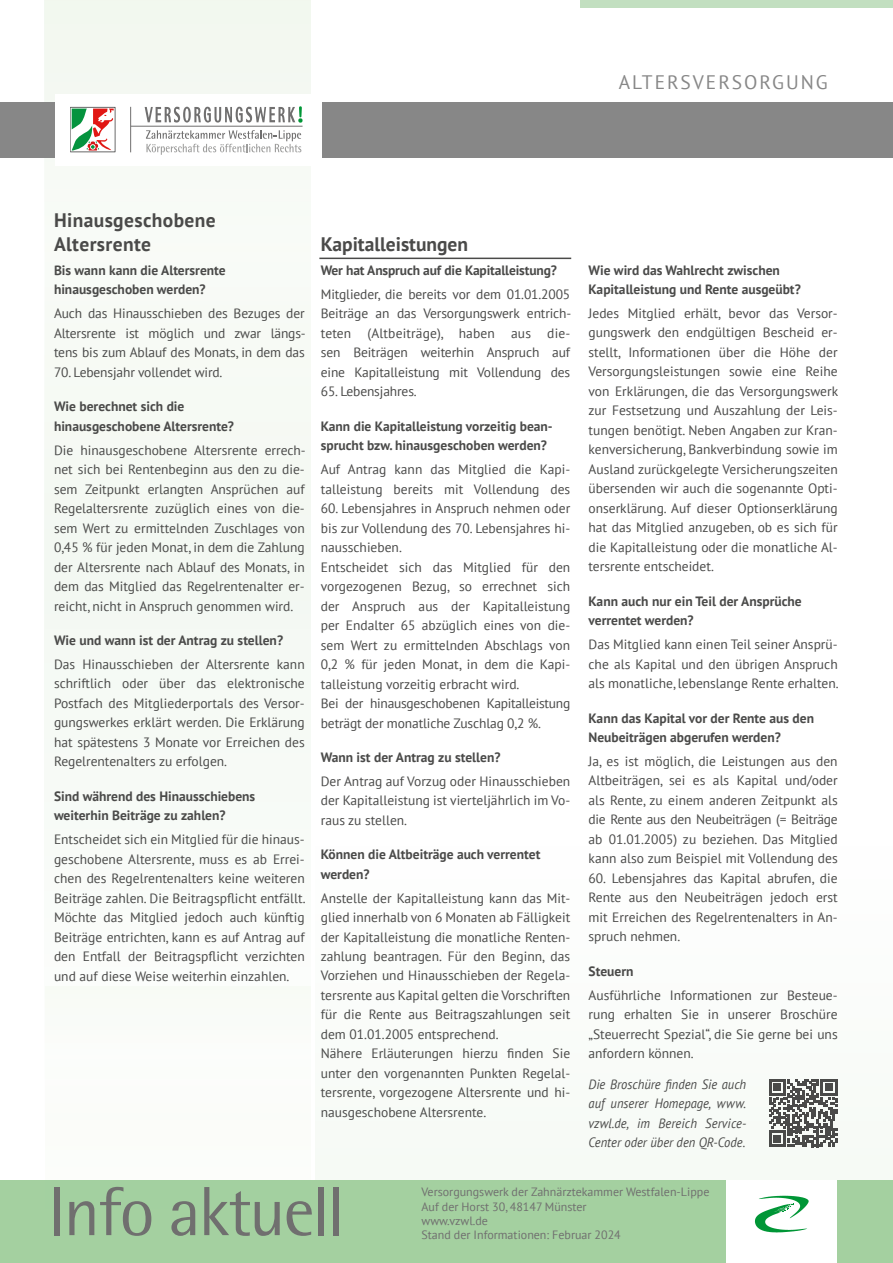
<style>
.page{position:relative;width:893px;height:1263px;background:#fff}
.page>*{position:absolute;margin:0;border:0;box-sizing:border-box;transform-origin:0 0}
.t1{font:69.6px "Rotis Semi Sans";letter-spacing:-.03em;color:#706f6f}
.t2{font:700 19.5px/24px "PT Sans";letter-spacing:.02em;color:#4a4a49}
.t3{font:700 19.5px "PT Sans";color:#4a4a49}
.t4{font:19.5px "PT Sans";letter-spacing:.1em;color:#878787}
.t5{font:13.5px/19.5px "PT Sans";color:#4a4a49;text-align:justify}
.t6{font:700 13.5px/19.5px "PT Sans";color:#4a4a49}
.t7{font:italic 13.5px/19.5px "PT Sans";color:#4a4a49;text-align:justify;scale:.93 1}
.t8{font:12px/14.4px "PT Sans";color:#706f6f}
</style>
<div class="page">
<div style="left:45px;top:0;width:266px;height:1128px;background:#f6faf5"></div>
<div style="left:315px;top:837px;width:578px;height:343px;background:#fafcfa"></div>
<div style="left:45px;top:986px;width:265px;height:277px;background:#fbfcf9"></div>
<hr style="left:319px;top:258px;width:252px;height:1px;background:#4a4a49">
<svg style="left:769px;top:1079px;width:68px;height:68px"></svg>
<div style="left:0;top:1180px;width:893px;height:83px;background:#a4d0a0"></div>
<div style="left:581px;top:0;width:312px;height:7px;background:#c2dfc0"></div>
<div style="left:726px;top:1180px;width:111px;height:83px;background:#fff"></div>
<svg style="left:755px;top:1196px;width:54px;height:36px"></svg>
<div style="left:0;top:102px;width:893px;height:55px;background:#878787"></div>
<div style="left:55px;top:94px;width:267px;height:72px;background:#fff"></div>
<svg style="left:146px;top:130px;width:155px;height:25px"></svg>
<svg style="left:145px;top:106px;width:158px;height:17px"></svg>
<hr style="left:131px;top:126px;width:172px;height:1px;background:#706f6f">
<hr style="left:130px;top:107px;width:1px;height:45px;background:#706f6f">
<svg style="left:70px;top:107px;width:45px;height:45px"></svg>
<h2 class="t4" style="left:619px;top:70px;width:210px">ALTERSVERSORGUNG</h2>
<h2 class="t2" style="left:54px;top:208px;width:163px">Hinausgeschobene<br>Altersrente</h2>
<p class="t6" style="left:54px;top:260px;width:173px">Bis wann kann die Altersrente hinausgeschoben werden?</p>
<p class="t5" style="left:54px;top:303px;width:253px">Auch das Hinausschieben des Bezuges der Altersrente ist möglich und zwar längs&shy;tens bis zum Ablauf des Monats, in dem das</p>
<p class="t5" style="left:54px;top:362px;width:170px">70. Lebensjahr vollendet wird.</p>
<p class="t6" style="left:54px;top:397px;width:182px">Wie berechnet sich die hinausgeschobene Altersrente?</p>
<p class="t5" style="left:54px;top:440px;width:253px">Die hinausgeschobene Altersrente errech&shy;net sich bei Rentenbeginn aus den zu die&shy;sem Zeitpunkt erlangten Ansprüchen auf Regelaltersrente zuzüglich eines von die&shy;sem Wert zu ermittelnden Zuschlages von 0,45 % für jeden Monat, in dem die Zahlung der Altersrente nach Ablauf des Monats, in dem das Mitglied das Regelrentenalter er&shy;reicht, nicht in Anspruch genommen wird.</p>
<p class="t6" style="left:54px;top:630px;width:231px">Wie und wann ist der Antrag zu stellen?</p>
<p class="t5" style="left:54px;top:654px;width:252px">Das Hinausschieben der Altersrente kann schriftlich oder über das elektronische Postfach des Mitgliederportals des Versor&shy;gungswerkes erklärt werden. Die Erklärung hat spätestens 3 Monate vor Erreichen des Regelrentenalters zu erfolgen.</p>
<p class="t6" style="left:54px;top:786px;width:203px">Sind während des Hinausschiebens weiterhin Beiträge zu zahlen?</p>
<p class="t5" style="left:54px;top:829px;width:253px">Entscheidet sich ein Mitglied für die hinaus&shy;geschobene Altersrente, muss es ab Errei&shy;chen des Regelrentenalters keine weiteren Beiträge zahlen. Die Beitragspflicht entfällt.<br>Möchte das Mitglied jedoch auch künftig Beiträge entrichten, kann es auf Antrag auf den Entfall der Beitragspflicht verzichten und auf diese Weise weiterhin einzahlen.</p>
<h2 class="t3" style="left:321px;top:231px;width:149px">Kapitalleistungen</h2>
<p class="t6" style="left:321px;top:260px;width:238px">Wer hat Anspruch auf die Kapitalleistung?</p>
<p class="t5" style="left:321px;top:284px;width:252px">Mitglieder, die bereits vor dem 01.01.2005<br>Beiträge an das Versorgungswerk entrich&shy;teten (Altbeiträge), haben aus die&shy;sen Beiträgen weiterhin Anspruch auf eine Kapitalleistung mit Vollendung des</p>
<p class="t5" style="left:321px;top:381px;width:97px">65. Lebensjahres.</p>
<p class="t6" style="left:321px;top:416px;width:233px">Kann die Kapitalleistung vorzeitig bean&shy;sprucht bzw. hinausgeschoben werden?</p>
<p class="t5" style="left:321px;top:459px;width:251px">Auf Antrag kann das Mitglied die Kapi&shy;talleistung bereits mit Vollendung des</p>
<p class="t5" style="left:321px;top:498px;width:251px;text-align:left">60. Lebensjahres in Anspruch nehmen oder bis zur Vollendung des 70. Lebensjahres hi&shy;nausschieben.<br>Entscheidet sich das Mitglied für den vorgezogenen Bezug, so errechnet sich der Anspruch aus der Kapitalleistung per Endalter 65 abzüglich eines von die&shy;sem Wert zu ermittelnden Abschlags von 0,2 % für jeden Monat, in dem die Kapi&shy;talleistung vorzeitig erbracht wird.<br>Bei der hinausgeschobenen Kapitalleistung beträgt der monatliche Zuschlag 0,2 %.</p>
<p class="t6" style="left:321px;top:747px;width:181px">Wann ist der Antrag zu stellen?</p>
<p class="t5" style="left:321px;top:771px;width:251px">Der Antrag auf Vorzug oder Hinausschieben der Kapitalleistung ist vierteljährlich im Vo&shy;raus zu stellen.</p>
<p class="t6" style="left:321px;top:844px;width:221px">Können die Altbeiträge auch verrentet werden?</p>
<p class="t5" style="left:321px;top:888px;width:251px;text-align:left">Anstelle der Kapitalleistung kann das Mit&shy;glied innerhalb von 6 Monaten ab Fälligkeit der Kapitalleistung die monatliche Renten&shy;zahlung beantragen. Für den Beginn, das Vorziehen und Hinausschieben der Regela&shy;tersrente aus Kapital gelten die Vorschriften für die Rente aus Beitragszahlungen seit dem 01.01.2005 entsprechend.<br>Nähere Erläuterungen hierzu finden Sie unter den vorgenannten Punkten Regelal&shy;tersrente, vorgezogene Altersrente und hi&shy;nausgeschobene Altersrente.</p>
<p class="t6" style="left:589px;top:260px;width:214px">Wie wird das Wahlrecht zwischen<br>Kapitalleistung und Rente ausgeübt?</p>
<p class="t5" style="left:589px;top:303px;width:251px">Jedes Mitglied erhält, bevor das Versor&shy;gungswerk den endgültigen Bescheid er&shy;stellt, Informationen über die Höhe der Versorgungsleistungen sowie eine Reihe von Erklärungen, die das Versorgungswerk zur Festsetzung und Auszahlung der Leis&shy;tungen benötigt. Neben Angaben zur Kran&shy;kenversicherung, Bankverbindung sowie im Ausland zurückgelegte Versicherungszeiten übersenden wir auch die sogenannte Opti&shy;onserklärung. Auf dieser Optionserklärung hat das Mitglied anzugeben, ob es sich für die Kapitalleistung oder die monatliche Al&shy;tersrente entscheidet.</p>
<p class="t6" style="left:589px;top:591px;width:215px">Kann auch nur ein Teil der Ansprüche verrentet werden?</p>
<p class="t5" style="left:589px;top:634px;width:252px">Das Mitglied kann einen Teil seiner Ansprü&shy;che als Kapital und den übrigen Anspruch als monatliche, lebenslange Rente erhalten.</p>
<p class="t6" style="left:589px;top:708px;width:227px">Kann das Kapital vor der Rente aus den<br>Neubeiträgen abgerufen werden?</p>
<p class="t5" style="left:589px;top:751px;width:251px">Ja, es ist möglich, die Leistungen aus den Altbeiträgen, sei es als Kapital und/oder als Rente, zu einem anderen Zeitpunkt als die Rente aus den Neubeiträgen (= Beiträge ab 01.01.2005) zu beziehen. Das Mitglied kann also zum Beispiel mit Vollendung des</p>
<p class="t5" style="left:589px;top:868px;width:251px">60. Lebensjahres das Kapital abrufen, die Rente aus den Neubeiträgen jedoch erst mit Erreichen des Regelrentenalters in An&shy;spruch nehmen.</p>
<p class="t6" style="left:589px;top:961px;width:46px">Steuern</p>
<p class="t5" style="left:589px;top:985px;width:251px">Ausführliche Informationen zur Besteue&shy;rung erhalten Sie in unserer Broschüre „Steuerrecht Spezial“, die Sie gerne bei uns anfordern können.</p>
<p class="t7" style="left:589px;top:1074px;width:171px">Die Broschüre finden Sie auch auf unserer Homepage, www. vzwl.de, im Bereich Service-Center oder über den QR-Code.</p>
<p class="t8" style="left:421px;top:1184px;width:289px">Versorgungswerk der Zahnärztekammer Westfalen-Lippe<br>Auf der Horst 30, 48147 Münster<br>www.vzwl.de</p>
<h1 class="t1" style="left:48px;top:1170px;width:298px">Info aktuell</h1>
<p class="t8" style="left:421px;top:1228px;width:201px">Stand der Informationen: Februar 2024</p>
</div>
